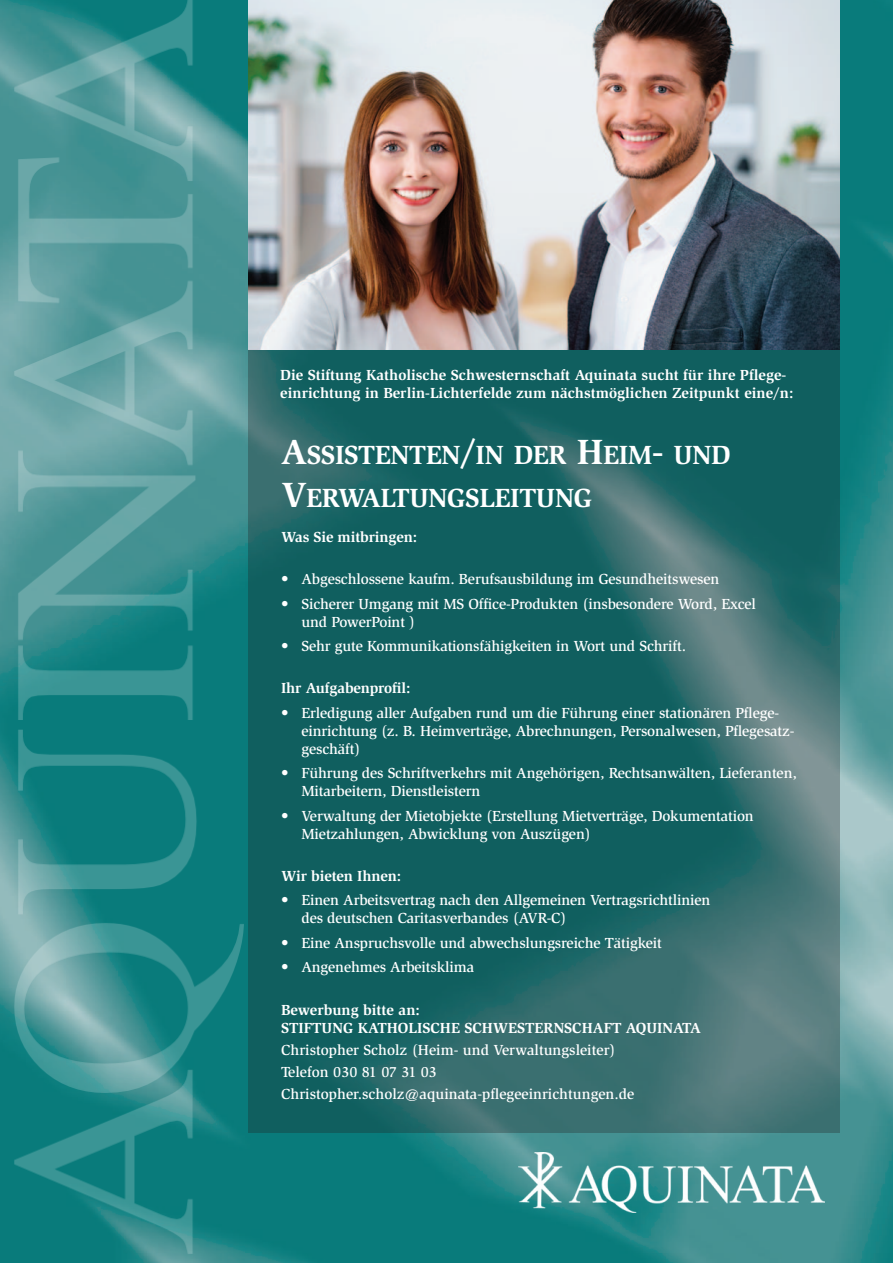
<style>
.page{position:relative;width:893px;height:1263px;background:#fff}
.page>*{position:absolute;margin:0;border:0;box-sizing:border-box;transform-origin:0 0}
.t1{font:700 27px "Slimbach Std";letter-spacing:-.015em;color:#fff}
.t2{font:500 15px/18px "Slimbach Std";letter-spacing:-.01em;color:#fff}
.t3{font:700 15px/18px "Slimbach Std";color:#fff}
.s1{font-size:36px}
</style>
<div class="page">
<img style="left:244px;top:0;width:649px;height:1263px">
<img style="left:0;top:0;width:244px;height:1263px">
<img style="left:518px;top:1153px;width:307px;height:59px">
<div style="left:248px;top:0;width:592px;height:1133px;background:#231f20;opacity:.3"></div>
<img style="left:248px;top:0;width:592px;height:350px">
<p class="t3" style="left:280px;top:367px;width:515px">Die Stiftung Katholische Schwesternschaft Aquinata sucht für ihre Pflege&shy;einrichtung in Berlin-Lichterfelde zum nächstmöglichen Zeitpunkt eine/n:</p>
<p class="t1" style="left:281px;top:445px;width:451px"><span class="s1">A</span>SSISTENTEN<span class="s1">/</span>IN DER <span class="s1">H</span>EIM<span class="s1">-</span> UND</p>
<p class="t1" style="left:281px;top:488px;width:313px"><span class="s1">V</span>ERWALTUNGSLEITUNG</p>
<p class="t3" style="left:281px;top:529px;width:138px">Was Sie mitbringen:</p>
<p class="t2" style="left:281px;top:571px;width:440px">• Abgeschlossene kaufm. Berufsausbildung im Gesundheitswesen</p>
<p class="t2" style="left:301px;top:596px;width:456px;text-indent:-20px">• Sicherer Umgang mit MS Office-Produkten (insbesondere Word, Excel und PowerPoint )</p>
<p class="t2" style="left:281px;top:638px;width:406px">• Sehr gute Kommunikationsfähigkeiten in Wort und Schrift.</p>
<p class="t3" style="left:281px;top:681px;width:131px">Ihr Aufgabenprofil:</p>
<p class="t2" style="left:301px;top:705px;width:494px;text-indent:-20px">• Erledigung aller Aufgaben rund um die Führung einer stationären Pflege&shy;einrichtung (z. B. Heimverträge, Abrechnungen, Personalwesen, Pflegesatz&shy;geschäft)</p>
<p class="t2" style="left:301px;top:765px;width:497px;text-indent:-20px">• Führung des Schriftverkehrs mit Angehörigen, Rechtsanwälten, Lieferanten,<br>Mitarbeitern, Dienstleistern</p>
<p class="t2" style="left:301px;top:808px;width:454px;text-indent:-20px">• Verwaltung der Mietobjekte (Erstellung Mietverträge, Dokumentation<br>Mietzahlungen, Abwicklung von Auszügen)</p>
<p class="t3" style="left:281px;top:868px;width:122px">Wir bieten Ihnen:</p>
<p class="t2" style="left:301px;top:893px;width:410px;text-indent:-20px">• Einen Arbeitsvertrag nach den Allgemeinen Vertragsrichtlinien des deutschen Caritasverbandes (AVR-C)</p>
<p class="t2" style="left:281px;top:935px;width:382px">• Eine Anspruchsvolle und abwechslungsreiche Tätigkeit</p>
<p class="t2" style="left:281px;top:959px;width:195px">• Angenehmes Arbeitsklima</p>
<p class="t3" style="left:281px;top:1002px;width:421px">Bewerbung bitte an:<br>STIFTUNG KATHOLISCHE SCHWESTERNSCHAFT AQUINATA</p>
<p class="t2" style="left:281px;top:1042px;width:336px">Christopher Scholz (Heim- und Verwaltungsleiter)</p>
<p class="t2" style="left:281px;top:1064px;width:157px">Telefon 030 81 07 31 03</p>
<p class="t2" style="left:281px;top:1086px;width:355px">Christopher.scholz@aquinata-pflegeeinrichtungen.de</p>
</div>
